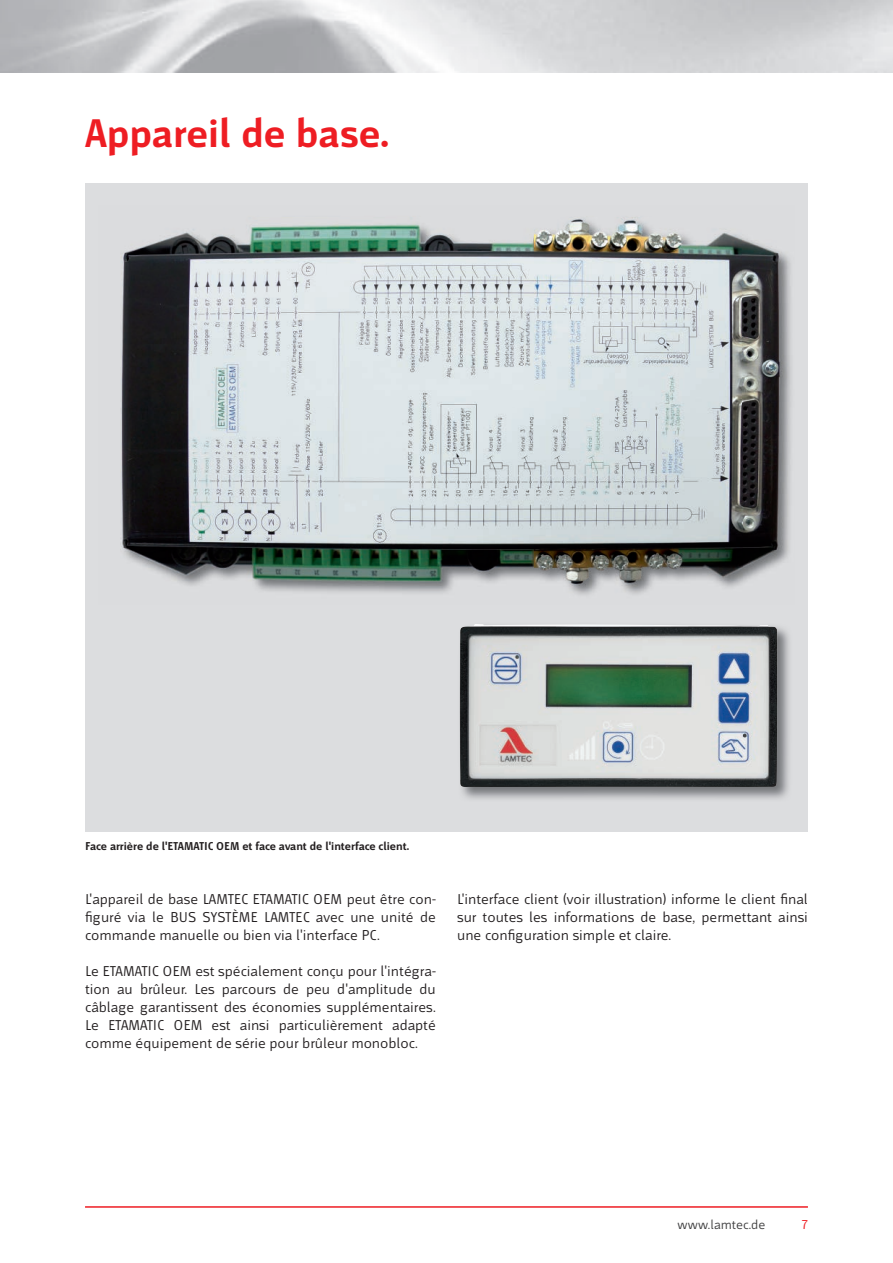
<style>
.page{position:relative;width:893px;height:1263px;background:#fff}
.page>*{position:absolute;margin:0;border:0;box-sizing:border-box;transform-origin:0 0}
.t1{font:700 42px "Mr Jones";color:#ee1d23}
.t2{font:15px/18px "Mr Jones";color:#231f20;text-align:justify}
.t3{font:13.5px "Mr Jones";color:#3e3e3f}
.t4{font:13.5px "Mr Jones";color:#ee1d23}
.t5{font:700 12px "Mr Jones";color:#231f20}
</style>
<div class="page">
<hr style="left:85px;top:1206px;width:723px;height:2px;background:#ee1d23">
<div style="left:85px;top:183px;width:723px;height:648px;background:#dcdddf"></div>
<img style="left:459px;top:627px;width:330px;height:172px">
<img style="left:460px;top:624px;width:317px;height:163px">
<img style="left:120px;top:218px;width:671px;height:377px">
<h1 class="t1" style="left:85px;top:111px;width:305px">Appareil de base.</h1>
<p class="t5" style="left:85px;top:839px;width:326px">Face arrière de l'ETAMATIC OEM et face avant de l'interface client.</p>
<p class="t2" style="left:85px;top:890px;width:352px">L'appareil de base LAMTEC ETAMATIC OEM peut être con&shy;figuré via le BUS SYSTÈME LAMTEC avec une unité de commande manuelle ou bien via l'interface PC.</p>
<p class="t2" style="left:85px;top:962px;width:352px">Le ETAMATIC OEM est spécialement conçu pour l'intégra&shy;tion au brûleur. Les parcours de peu d'amplitude du câblage garantissent des économies supplémentaires.<br>Le ETAMATIC OEM est ainsi particulièrement adapté comme équipement de série pour brûleur monobloc.</p>
<p class="t2" style="left:457px;top:890px;width:352px">L'interface client (voir illustration) informe le client final sur toutes les informations de base, permettant ainsi une configuration simple et claire.</p>
<p class="t3" style="left:678px;top:1217px;width:89px">www.lamtec.de</p>
<p class="t4" style="left:802px;top:1217px;width:8px">7</p>
</div>
